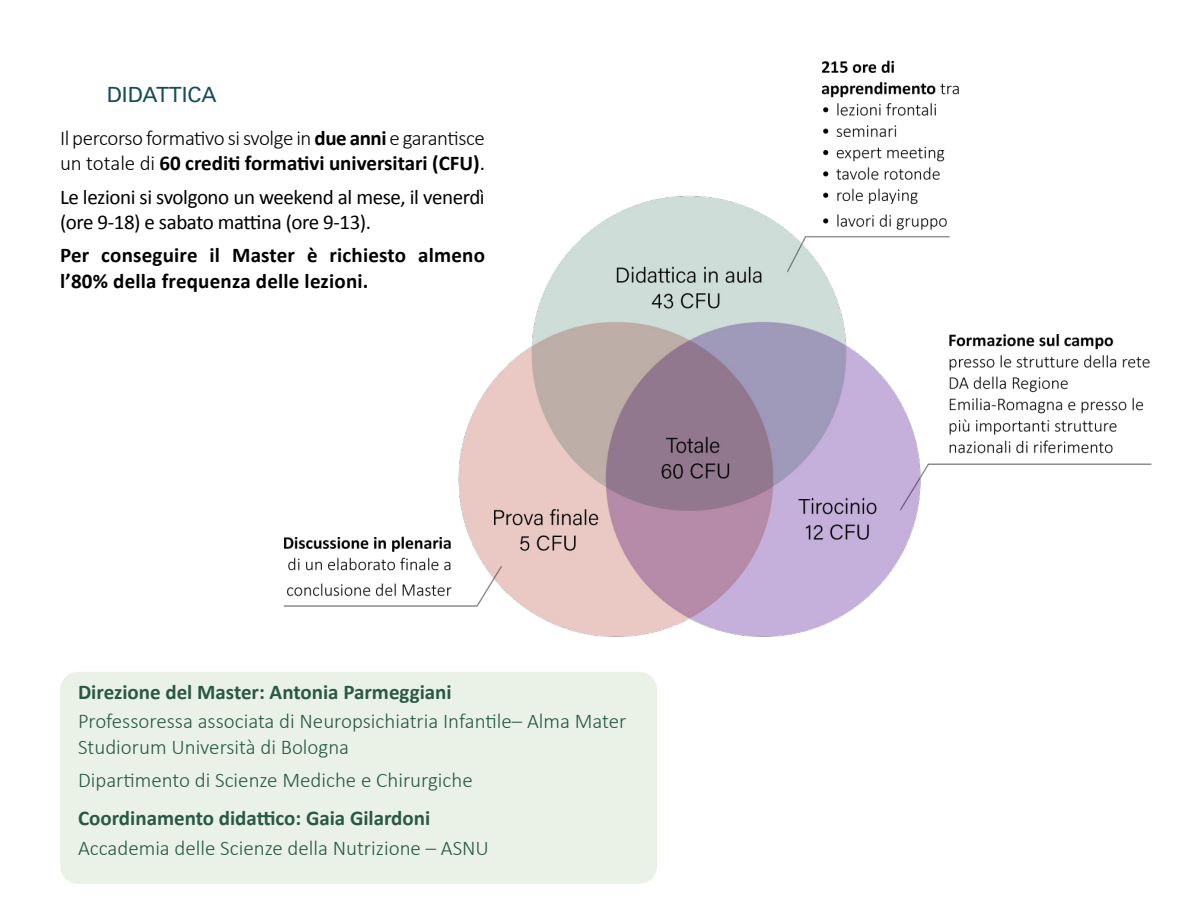
<style>
.page{position:relative;width:1188px;height:918px;background:#fff}
.page>*{position:absolute;margin:0;border:0;box-sizing:border-box;transform-origin:0 0}
.t1{font:300 21px/25.2px "Calibri";color:#295844}
.t2{font:300 21px/25.2px "Calibri";letter-spacing:-.02em;color:#000}
.t3{font:21px/25.2px "Calibri";letter-spacing:-.02em;color:#000}
.t4{font:700 21px "Calibri";color:#295844}
.t5{font:700 21px/25.2px "Calibri";letter-spacing:.01em;color:#000}
.t6{font:21px "Univers";color:#174e55}
.s1{font-weight:700}
.s2{font-weight:400}
</style>
<div class="page">
<div style="left:60px;top:672px;width:597px;height:212px;background:#eaf2e7;border-radius:18px"></div>
<img style="left:283px;top:60px;width:869px;height:577px">
<p class="t6" style="left:107px;top:82px;width:112px">DIDATTICA</p>
<p class="t2" style="left:60px;top:125px;width:426px">Il percorso formativo si svolge in <span class="s1">due anni</span> e garantisce un totale di <span class="s1">60 crediti formativi universitari (CFU)</span><span class="s2">.</span></p>
<p class="t3" style="left:60px;top:183px;width:426px">Le lezioni si svolgono un weekend al mese, il venerdì (ore 9-18) e sabato mattina (ore 9-13).</p>
<p class="t5" style="left:60px;top:242px;width:426px">Per conseguire il Master è richiesto almeno l’80% della frequenza delle lezioni.</p>
<p class="t4" style="left:78px;top:677px;width:375px">Direzione del Master: Antonia Parmeggiani</p>
<p class="t1" style="left:78px;top:709px;width:550px">Professoressa associata di Neuropsichiatria Infantile– Alma Mater<br>Studiorum Università di Bologna</p>
<p class="t1" style="left:78px;top:768px;width:396px">Dipartimento di Scienze Mediche e Chirurgiche</p>
<p class="t4" style="left:78px;top:803px;width:354px">Coordinamento didattico: Gaia Gilardoni</p>
<p class="t1" style="left:78px;top:835px;width:412px">Accademia delle Scienze della Nutrizione – ASNU</p>
</div>
